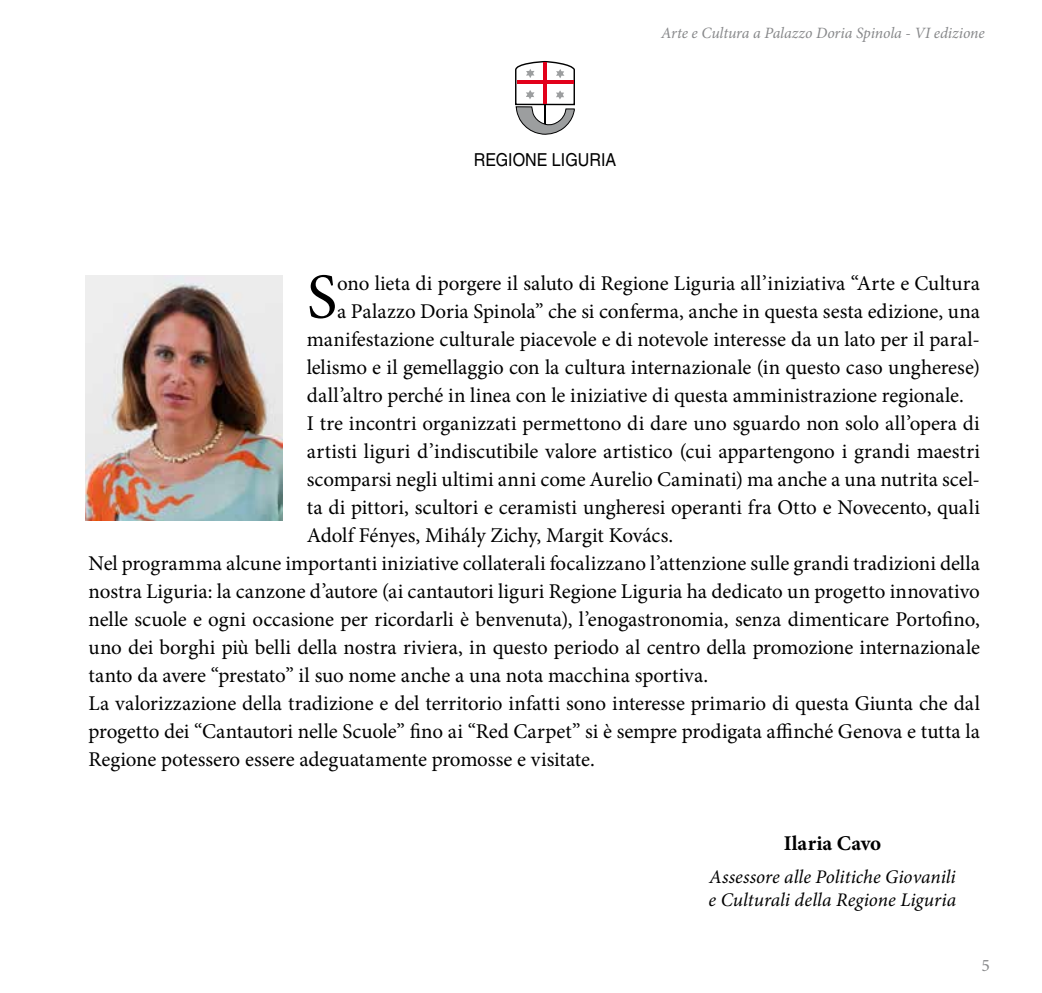
<style>
.page{position:relative;width:1042px;height:993px;background:#fff}
.page>*{position:absolute;margin:0;border:0;box-sizing:border-box;transform-origin:0 0}
.t1{font:64.05px "Minion Pro";color:#000}
.t2{font:21px "Minion Pro";color:#000}
.t3{font:700 21px "Minion Pro";letter-spacing:.005em;color:#000}
.t4{font:italic 19.25px/23.1px "Minion Pro";color:#000}
.t5{font:17.85px "Helvetica LT Std";color:#000;scale:.9 1}
.t6{font:17.5px "Minion Pro";color:#87888a}
.t7{font:italic 15.75px "Minion Pro";letter-spacing:-.005em;color:#87888a}
</style>
<div class="page">
<img style="left:86px;top:275px;width:196px;height:245px">
<svg style="left:515px;top:61px;width:60px;height:74px"></svg>
<p class="t5" style="left:474px;top:149px;width:160px">REGIONE LIGURIA</p>
<p class="t7" style="left:661px;top:22px;width:325px">Arte e Cultura a Palazzo Doria Spinola - VI edizione</p>
<h1 class="t1" style="left:307px;top:254px;width:32px">S</h1>
<p class="t2" style="left:337px;top:269px;width:644px">ono lieta di porgere il saluto di Regione Liguria all’iniziativa “Arte e Cultura</p>
<p class="t2" style="left:337px;top:297px;width:644px">a Palazzo Doria Spinola” che si conferma, anche in questa sesta edizione, una</p>
<p class="t2" style="left:307px;top:325px;width:675px">manifestazione culturale piacevole e di notevole interesse da un lato per il paral-</p>
<p class="t2" style="left:307px;top:352px;width:674px">lelismo e il gemellaggio con la cultura internazionale (in questo caso ungherese)</p>
<p class="t2" style="left:307px;top:380px;width:659px">dall’altro perché in linea con le iniziative di questa amministrazione regionale.</p>
<p class="t2" style="left:307px;top:408px;width:674px">I tre incontri organizzati permettono di dare uno sguardo non solo all’opera di</p>
<p class="t2" style="left:307px;top:436px;width:675px">artisti liguri d’indiscutibile valore artistico (cui appartengono i grandi maestri</p>
<p class="t2" style="left:307px;top:464px;width:675px">scomparsi negli ultimi anni come Aurelio Caminati) ma anche a una nutrita scel-</p>
<p class="t2" style="left:307px;top:492px;width:674px">ta di pittori, scultori e ceramisti ungheresi operanti fra Otto e Novecento, quali</p>
<p class="t2" style="left:307px;top:520px;width:368px">Adolf Fényes, Mihály Zichy, Margit Kovács.</p>
<p class="t2" style="left:89px;top:548px;width:893px">Nel programma alcune importanti iniziative collaterali focalizzano l’attenzione sulle grandi tradizioni della</p>
<p class="t2" style="left:89px;top:576px;width:893px">nostra Liguria: la canzone d’autore (ai cantautori liguri Regione Liguria ha dedicato un progetto innovativo</p>
<p class="t2" style="left:89px;top:604px;width:893px">nelle scuole e ogni occasione per ricordarli è benvenuta), l’enogastronomia, senza dimenticare Portofino,</p>
<p class="t2" style="left:89px;top:632px;width:893px">uno dei borghi più belli della nostra riviera, in questo periodo al centro della promozione internazionale</p>
<p class="t2" style="left:89px;top:660px;width:621px">tanto da avere “prestato” il suo nome anche a una nota macchina sportiva.</p>
<p class="t2" style="left:89px;top:688px;width:893px">La valorizzazione della tradizione e del territorio infatti sono interesse primario di questa Giunta che dal</p>
<p class="t2" style="left:89px;top:716px;width:893px">progetto dei “Cantautori nelle Scuole” fino ai “Red Carpet” si è sempre prodigata affinché Genova e tutta la</p>
<p class="t2" style="left:89px;top:744px;width:508px">Regione potessero essere adeguatamente promosse e visitate.</p>
<p class="t3" style="left:784px;top:828px;width:99px">Ilaria Cavo</p>
<p class="t4" style="left:709px;top:864px;width:249px">Assessore alle Politiche Giovanili e Culturali della Regione Liguria</p>
<p class="t6" style="left:981px;top:953px;width:10px">5</p>
</div>
